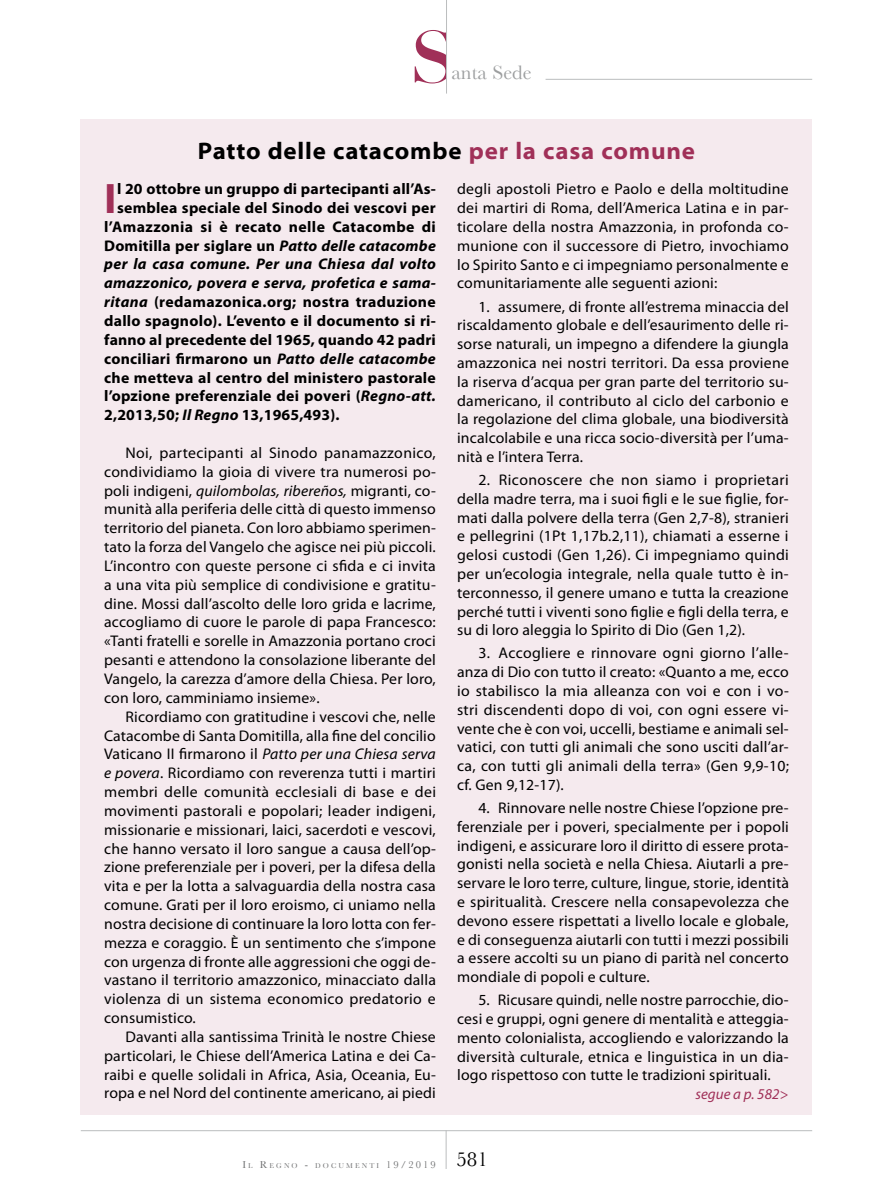
<style>
.page{position:relative;width:893px;height:1191px;background:#fff}
.page>*{position:absolute;margin:0;border:0;box-sizing:border-box;transform-origin:0 0}
.t1{font:700 72px "Didot LT";color:#a03058}
.t2{font:700 42.75px "Myriad Pro";color:#a03058}
.t3{font:700 semi-expanded 24px "Myriad Pro";letter-spacing:.035em;color:#000}
.t4{font:20.1px "Baskerville";color:#9c9e9f}
.t5{font:15.45px/18.8px "Myriad Pro";letter-spacing:.01em;color:#000;text-align:justify}
.t6{font:700 15.45px "Myriad Pro";letter-spacing:.015em;color:#000}
.t7{font:italic 700 15.45px "Myriad Pro";letter-spacing:.015em;color:#000}
.t8{font:italic 15px "Myriad Pro";color:#a03058}
.t9{font:7.35px "Baskerville";letter-spacing:.285em;color:#707172}
.s1{color:#a03058}
.s2{font-style:italic}
.s3{font-size:10.5px}
</style>
<div class="page">
<hr style="left:81px;top:1130px;width:731px;height:1px;background:#bbbdbe">
<hr style="left:446px;top:1130px;width:1px;height:39px;background:#bbbdbe">
<hr style="left:546px;top:79px;width:266px;height:1px;background:#bbbdbe">
<hr style="left:446px;top:0;width:1px;height:94px;background:#bbbdbe">
<div style="left:81px;top:119px;width:731px;height:995px;background:#f5eaee"></div>
<h1 class="t1" style="left:410px;top:13px;width:48px">S</h1>
<h3 class="t4" style="left:451px;top:61px;width:82px">anta Sede</h3>
<h3 class="t3" style="left:198px;top:137px;width:499px">Patto delle catacombe <span class="s1">per la casa comune</span></h3>
<h2 class="t2" style="left:104px;top:175px;width:14px">I</h2>
<p class="t6" style="left:117px;top:181px;width:320px">l 20 ottobre un gruppo di partecipanti all’As-</p>
<p class="t6" style="left:117px;top:199px;width:320px">semblea speciale del Sinodo dei vescovi per</p>
<p class="t6" style="left:104px;top:218px;width:333px">l’Amazzonia si è recato nelle Catacombe di</p>
<p class="t6" style="left:104px;top:237px;width:333px">Domitilla per siglare un <span class="s2">Patto delle catacombe</span></p>
<p class="t7" style="left:104px;top:256px;width:333px">per la casa comune. Per una Chiesa dal volto</p>
<p class="t7" style="left:104px;top:274px;width:333px">amazzonico, povera e serva, profetica e sama-</p>
<p class="t6" style="left:104px;top:293px;width:333px"><span class="s2">ritana</span> (redamazonica.org; nostra traduzione</p>
<p class="t6" style="left:104px;top:312px;width:333px">dallo spagnolo). L’evento e il documento si ri-</p>
<p class="t6" style="left:104px;top:331px;width:333px">fanno al precedente del 1965, quando 42 padri</p>
<p class="t6" style="left:104px;top:350px;width:333px">conciliari firmarono un <span class="s2">Patto delle catacombe</span></p>
<p class="t6" style="left:104px;top:369px;width:333px">che metteva al centro del ministero pastorale</p>
<p class="t6" style="left:104px;top:387px;width:333px">l’opzione preferenziale dei poveri (<span class="s2">Regno-att.</span></p>
<p class="t6" style="left:104px;top:406px;width:237px">2,2013,50; <span class="s2">Il Regno</span> 13,1965,493).</p>
<p class="t5" style="left:104px;top:443px;width:333px;text-indent:21px">Noi, partecipanti al Sinodo panamazzonico, condividiamo la gioia di vivere tra numerosi po&shy;poli indigeni, <span class="s2">quilombolas, ribereños,</span> migranti, co&shy;munità alla periferia delle città di questo immenso territorio del pianeta. Con loro abbiamo sperimen&shy;tato la forza del Vangelo che agisce nei più piccoli.<br>L’incontro con queste persone ci sfida e ci invita a una vita più semplice di condivisione e gratitu&shy;dine. Mossi dall’ascolto delle loro grida e lacrime, accogliamo di cuore le parole di papa Francesco: «Tanti fratelli e sorelle in Amazzonia portano croci pesanti e attendono la consolazione liberante del Vangelo, la carezza d’amore della Chiesa. Per loro, con loro, camminiamo insieme».</p>
<p class="t5" style="left:104px;top:707px;width:333px;text-indent:21px">Ricordiamo con gratitudine i vescovi che, nelle Catacombe di Santa Domitilla, alla fine del concilio Vaticano II firmarono il <span class="s2">Patto per una Chiesa serva e povera</span>. Ricordiamo con reverenza tutti i martiri membri delle comunità ecclesiali di base e dei movimenti pastorali e popolari; leader indigeni, missionarie e missionari, laici, sacerdoti e vescovi, che hanno versato il loro sangue a causa dell’op&shy;zione preferenziale per i poveri, per la difesa della vita e per la lotta a salvaguardia della nostra casa comune. Grati per il loro eroismo, ci uniamo nella nostra decisione di continuare la loro lotta con fer&shy;mezza e coraggio. È un sentimento che s’impone con urgenza di fronte alle aggressioni che oggi de&shy;vastano il territorio amazzonico, minacciato dalla violenza di un sistema economico predatorio e consumistico.</p>
<p class="t5" style="left:104px;top:1027px;width:333px;text-indent:21px">Davanti alla santissima Trinità le nostre Chiese particolari, le Chiese dell’America Latina e dei Ca&shy;raibi e quelle solidali in Africa, Asia, Oceania, Eu&shy;ropa e nel Nord del continente americano, ai piedi</p>
<p class="t5" style="left:457px;top:180px;width:333px">degli apostoli Pietro e Paolo e della moltitudine dei martiri di Roma, dell’America Latina e in par&shy;ticolare della nostra Amazzonia, in profonda co&shy;munione con il successore di Pietro, invochiamo lo Spirito Santo e ci impegniamo personalmente e comunitariamente alle seguenti azioni:</p>
<p class="t5" style="left:457px;top:297px;width:333px;text-indent:21px">1. assumere, di fronte all’estrema minaccia del riscaldamento globale e dell’esaurimento delle ri&shy;sorse naturali, un impegno a difendere la giungla amazzonica nei nostri territori. Da essa proviene la riserva d’acqua per gran parte del territorio su&shy;damericano, il contributo al ciclo del carbonio e la regolazione del clima globale, una biodiversità incalcolabile e una ricca socio-diversità per l’uma&shy;nità e l’intera Terra.</p>
<p class="t5" style="left:457px;top:471px;width:333px;text-indent:21px">2. Riconoscere che non siamo i proprietari della madre terra, ma i suoi figli e le sue figlie, for&shy;mati dalla polvere della terra (Gen 2,7-8), stranieri e pellegrini (1Pt 1,17b.2,11), chiamati a esserne i gelosi custodi (Gen 1,26). Ci impegniamo quindi per un’ecologia integrale, nella quale tutto è in&shy;terconnesso, il genere umano e tutta la creazione perché tutti i viventi sono figlie e figli della terra, e su di loro aleggia lo Spirito di Dio (Gen 1,2).</p>
<p class="t5" style="left:457px;top:644px;width:333px;text-indent:21px">3. Accogliere e rinnovare ogni giorno l’alle&shy;anza di Dio con tutto il creato: «Quanto a me, ecco io stabilisco la mia alleanza con voi e con i vo&shy;stri discendenti dopo di voi, con ogni essere vi&shy;vente che è con voi, uccelli, bestiame e animali sel&shy;vatici, con tutti gli animali che sono usciti dall’ar&shy;ca, con tutti gli animali della terra» (Gen 9,9-10; cf. Gen 9,12-17).</p>
<p class="t5" style="left:457px;top:798px;width:333px;text-indent:21px">4. Rinnovare nelle nostre Chiese l’opzione pre&shy;ferenziale per i poveri, specialmente per i popoli indigeni, e assicurare loro il diritto di essere prota&shy;gonisti nella società e nella Chiesa. Aiutarli a pre&shy;servare le loro terre, culture, lingue, storie, identità e spiritualità. Crescere nella consapevolezza che devono essere rispettati a livello locale e globale, e di conseguenza aiutarli con tutti i mezzi possibili a essere accolti su un piano di parità nel concerto mondiale di popoli e culture.</p>
<p class="t5" style="left:457px;top:991px;width:333px;text-indent:21px">5. Ricusare quindi, nelle nostre parrocchie, dio&shy;cesi e gruppi, ogni genere di mentalità e atteggia&shy;mento colonialista, accogliendo e valorizzando la diversità culturale, etnica e linguistica in un dia&shy;logo rispettoso con tutte le tradizioni spirituali.</p>
<p class="t8" style="left:696px;top:1086px;width:94px">segue a p. 582&gt;</p>
<p class="t9" style="left:242px;top:1160px;width:247px"><span class="s3">I</span>L <span class="s3">R</span>EGNO <span class="s3">-</span> DOCUMENTI <span class="s3">19/2019</span> <sup>581</sup></p>
</div>
